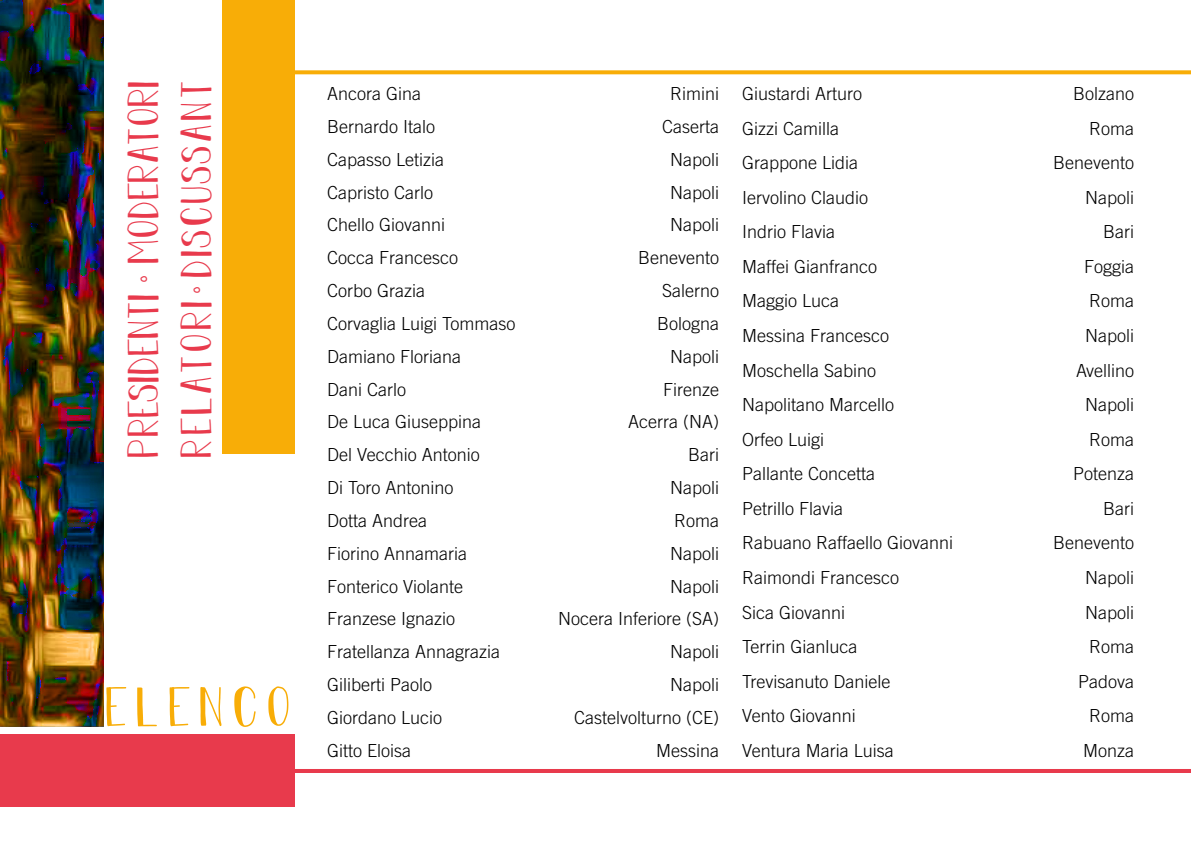
<style>
.page{position:relative;width:1191px;height:851px;background:#fff}
.page>*{position:absolute;margin:0;border:0;box-sizing:border-box;transform-origin:0 0}
.t1{font:56.4px "Dominique";letter-spacing:.125em;color:#f8ad07}
.t2{font:44px/52.8px "Dominique";letter-spacing:-.02em;color:#e83a4c}
.t3{font:300 18px "Trade Gothic";color:#000}
</style>
<div class="page">
<div style="left:223px;top:0;width:72px;height:453px;background:#f8ad07"></div>
<div style="left:0;top:734px;width:295px;height:72px;background:#e83a4c"></div>
<svg style="left:295px;top:70px;width:896px;height:4px;background:#f8b31b"></svg>
<hr style="left:295px;top:769px;width:896px;height:3px;background:#e83a4c">
<img style="left:0;top:0;width:104px;height:726px">
<svg style="left:222px;top:71px;width:4px;height:383px"></svg>
<h2 class="t2" style="left:117px;top:458px;width:380px;rotate:-90deg">PRESIDENTI • MODERATORI<br>RELATORI • DISCUSSANT</h2>
<h1 class="t1" style="left:104px;top:673px;width:189px">ELENCO</h1>
<p class="t3" style="left:327px;top:83px;width:96px">Ancora Gina</p>
<p class="t3" style="left:670px;top:83px;width:50px">Rimini</p>
<p class="t3" style="left:327px;top:116px;width:110px">Bernardo Italo</p>
<p class="t3" style="left:662px;top:116px;width:58px">Caserta</p>
<p class="t3" style="left:327px;top:148px;width:118px">Capasso Letizia</p>
<p class="t3" style="left:670px;top:148px;width:50px">Napoli</p>
<p class="t3" style="left:327px;top:181px;width:107px">Capristo Carlo</p>
<p class="t3" style="left:670px;top:181px;width:50px">Napoli</p>
<p class="t3" style="left:327px;top:214px;width:120px">Chello Giovanni</p>
<p class="t3" style="left:670px;top:214px;width:50px">Napoli</p>
<p class="t3" style="left:327px;top:247px;width:133px">Cocca Francesco</p>
<p class="t3" style="left:638px;top:247px;width:83px">Benevento</p>
<p class="t3" style="left:327px;top:280px;width:99px">Corbo Grazia</p>
<p class="t3" style="left:662px;top:280px;width:59px">Salerno</p>
<p class="t3" style="left:327px;top:313px;width:190px">Corvaglia Luigi Tommaso</p>
<p class="t3" style="left:657px;top:313px;width:64px">Bologna</p>
<p class="t3" style="left:327px;top:345px;width:136px">Damiano Floriana</p>
<p class="t3" style="left:670px;top:345px;width:50px">Napoli</p>
<p class="t3" style="left:327px;top:378px;width:81px">Dani Carlo</p>
<p class="t3" style="left:663px;top:378px;width:57px">Firenze</p>
<p class="t3" style="left:327px;top:411px;width:156px">De Luca Giuseppina</p>
<p class="t3" style="left:628px;top:411px;width:92px">Acerra (NA)</p>
<p class="t3" style="left:327px;top:444px;width:154px">Del Vecchio Antonio</p>
<p class="t3" style="left:688px;top:444px;width:32px">Bari</p>
<p class="t3" style="left:327px;top:477px;width:128px">Di Toro Antonino</p>
<p class="t3" style="left:670px;top:477px;width:50px">Napoli</p>
<p class="t3" style="left:327px;top:509px;width:102px">Dotta Andrea</p>
<p class="t3" style="left:674px;top:509px;width:46px">Roma</p>
<p class="t3" style="left:327px;top:542px;width:142px">Fiorino Annamaria</p>
<p class="t3" style="left:670px;top:542px;width:50px">Napoli</p>
<p class="t3" style="left:327px;top:575px;width:138px">Fonterico Violante</p>
<p class="t3" style="left:670px;top:575px;width:50px">Napoli</p>
<p class="t3" style="left:327px;top:608px;width:129px">Franzese Ignazio</p>
<p class="t3" style="left:558px;top:608px;width:162px">Nocera I nferiore (SA)</p>
<p class="t3" style="left:327px;top:641px;width:174px">Fratellanza Annagrazia</p>
<p class="t3" style="left:670px;top:641px;width:50px">Napoli</p>
<p class="t3" style="left:327px;top:674px;width:106px">Giliberti Paolo</p>
<p class="t3" style="left:670px;top:674px;width:50px">Napoli</p>
<p class="t3" style="left:327px;top:706px;width:117px">Giordano Lucio</p>
<p class="t3" style="left:574px;top:706px;width:146px">Castelvolturno (CE)</p>
<p class="t3" style="left:327px;top:739px;width:86px">Gitto Eloisa</p>
<p class="t3" style="left:656px;top:739px;width:64px">Messina</p>
<p class="t3" style="left:742px;top:83px;width:122px">Giustardi Arturo</p>
<p class="t3" style="left:1073px;top:83px;width:63px">Bolzano</p>
<p class="t3" style="left:742px;top:117px;width:98px">Gizzi Camilla</p>
<p class="t3" style="left:1089px;top:117px;width:46px">Roma</p>
<p class="t3" style="left:742px;top:152px;width:118px">Grappone Lidia</p>
<p class="t3" style="left:1053px;top:152px;width:83px">Benevento</p>
<p class="t3" style="left:742px;top:187px;width:127px">Iervolino Claudio</p>
<p class="t3" style="left:1085px;top:187px;width:50px">Napoli</p>
<p class="t3" style="left:742px;top:221px;width:95px">I ndrio Flavia</p>
<p class="t3" style="left:1103px;top:221px;width:32px">Bari</p>
<p class="t3" style="left:742px;top:256px;width:137px">Maffei Gianfranco</p>
<p class="t3" style="left:1084px;top:256px;width:52px">Foggia</p>
<p class="t3" style="left:742px;top:290px;width:99px">Maggio Luca</p>
<p class="t3" style="left:1089px;top:290px;width:46px">Roma</p>
<p class="t3" style="left:742px;top:325px;width:148px">Messina Francesco</p>
<p class="t3" style="left:1085px;top:325px;width:50px">Napoli</p>
<p class="t3" style="left:742px;top:359px;width:136px">Moschella Sabino</p>
<p class="t3" style="left:1076px;top:359px;width:59px">Avellino</p>
<p class="t3" style="left:742px;top:394px;width:153px">Napolitano Marcello</p>
<p class="t3" style="left:1085px;top:394px;width:50px">Napoli</p>
<p class="t3" style="left:742px;top:428px;width:84px">Orfeo Luigi</p>
<p class="t3" style="left:1089px;top:428px;width:46px">Roma</p>
<p class="t3" style="left:742px;top:463px;width:135px">Pallante Concetta</p>
<p class="t3" style="left:1073px;top:463px;width:63px">Potenza</p>
<p class="t3" style="left:742px;top:497px;width:102px">Petrillo Flavia</p>
<p class="t3" style="left:1103px;top:497px;width:32px">Bari</p>
<p class="t3" style="left:742px;top:532px;width:213px">Rabuano Raffaello Giovanni</p>
<p class="t3" style="left:1053px;top:532px;width:83px">Benevento</p>
<p class="t3" style="left:742px;top:567px;width:159px">Raimondi Francesco</p>
<p class="t3" style="left:1085px;top:567px;width:50px">Napoli</p>
<p class="t3" style="left:742px;top:601px;width:105px">Sica Giovanni</p>
<p class="t3" style="left:1085px;top:601px;width:50px">Napoli</p>
<p class="t3" style="left:742px;top:636px;width:117px">Terrin Gianluca</p>
<p class="t3" style="left:1089px;top:636px;width:46px">Roma</p>
<p class="t3" style="left:742px;top:670px;width:150px">Trevisanuto Daniele</p>
<p class="t3" style="left:1078px;top:670px;width:57px">Padova</p>
<p class="t3" style="left:742px;top:705px;width:115px">Vento Giovanni</p>
<p class="t3" style="left:1089px;top:705px;width:46px">Roma</p>
<p class="t3" style="left:742px;top:739px;width:153px">Ventura Maria Luisa</p>
<p class="t3" style="left:1083px;top:739px;width:52px">Monza</p>
</div>
